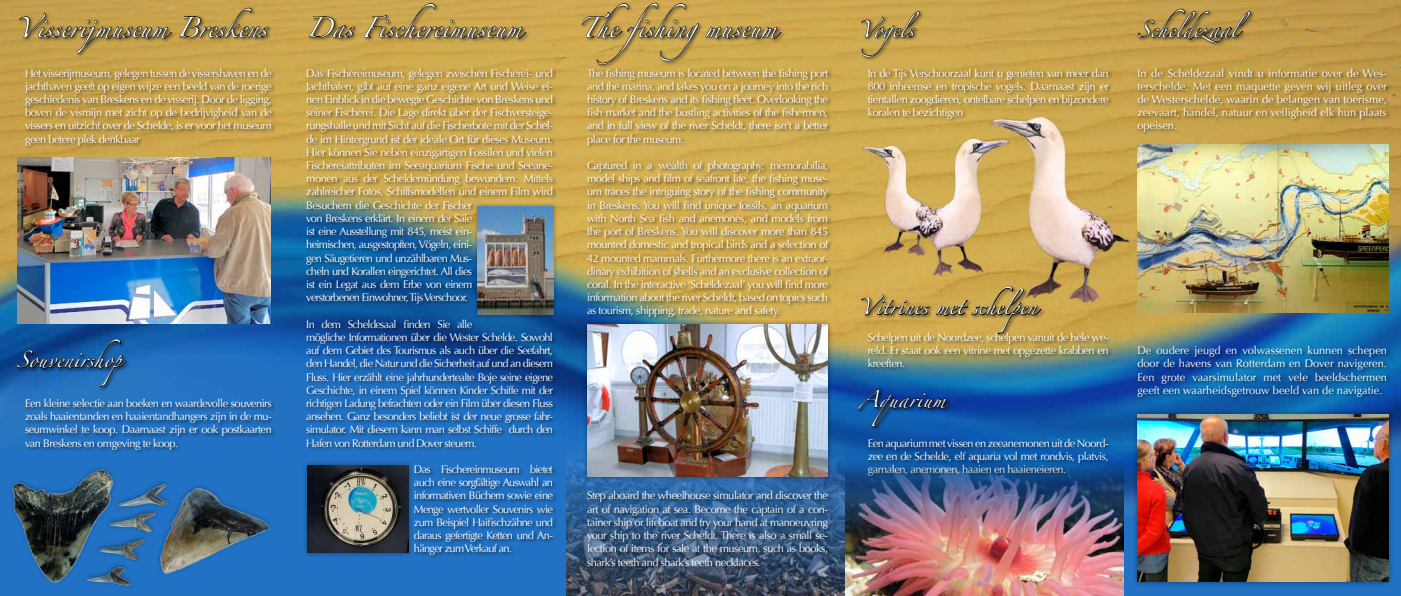
<style>
.page{position:relative;width:1401px;height:596px;background:#fff}
.page>*{position:absolute;margin:0;border:0;box-sizing:border-box;transform-origin:0 0}
.t1{font:18px "Zapfino";color:#fff}
.t2{font:15px "Zapfino";color:#fff}
.t3{font:11px/13.2px "Optima";letter-spacing:-.04em;color:#fff;text-align:justify}
.t4{font:11px/13.2px "Optima";letter-spacing:-.06em;color:#fff}
</style>
<div class="page">
<img style="left:0;top:0;width:1400px;height:595px">
<div style="left:305px;top:2px;width:252px;height:557px;background:#000;opacity:.6"></div>
<svg style="left:308px;top:14px;width:47px;height:25px"></svg>
<svg style="left:364px;top:3px;width:163px;height:37px;background:#a1833e"></svg>
<img style="left:566px;top:441px;width:278px;height:154px">
<div style="left:580px;top:1px;width:252px;height:568px;background:#000;opacity:.6"></div>
<svg style="left:581px;top:2px;width:200px;height:63px;background:#af8f43"></svg>
<div style="left:856px;top:10px;width:257px;height:470px;background:#000;opacity:.6"></div>
<svg style="left:860px;top:10px;width:60px;height:48px;background:#a3853e"></svg>
<svg style="left:860px;top:285px;width:182px;height:49px;background:#af8e42"></svg>
<svg style="left:857px;top:385px;width:93px;height:42px;background:#09448b"></svg>
<div style="left:1136px;top:7px;width:255px;height:393px;background:#000;opacity:.6"></div>
<svg style="left:1137px;top:8px;width:114px;height:35px;background:#8e7337"></svg>
<div style="left:472px;top:201px;width:86px;height:118px;background:#000;opacity:.4"></div>
<img style="left:478px;top:206px;width:75px;height:108px">
<div style="left:302px;top:460px;width:111px;height:97px;background:#000;opacity:.4"></div>
<img style="left:308px;top:465px;width:100px;height:87px">
<div style="left:582px;top:319px;width:251px;height:162px;background:#000;opacity:.4"></div>
<img style="left:587px;top:325px;width:240px;height:151px">
<img style="left:845px;top:461px;width:278px;height:134px">
<div style="left:1132px;top:409px;width:261px;height:177px;background:#000;opacity:.4"></div>
<img style="left:1137px;top:414px;width:251px;height:167px">
<img style="left:859px;top:132px;width:130px;height:144px">
<img style="left:989px;top:115px;width:142px;height:188px">
<img style="left:1137px;top:145px;width:251px;height:167px">
<img style="left:0;top:445px;width:275px;height:150px">
<div style="left:16px;top:6px;width:260px;height:447px;background:#000;opacity:.6"></div>
<svg style="left:18px;top:12px;width:154px;height:43px;background:#a2843c"></svg>
<svg style="left:178px;top:7px;width:91px;height:32px;background:#947938"></svg>
<svg style="left:16px;top:338px;width:111px;height:49px;background:#134d8c"></svg>
<img style="left:17px;top:157px;width:254px;height:166px">
<h1 class="t1" style="left:17px;top:20px;width:252px">Visserijmuseum Breskens</h1>
<p class="t3" style="left:25px;top:66px;width:248px">Het visserijmuseum, gelegen tussen de vissershaven en de jachthaven geeft op eigen wijze een beeld van de roerige geschiedenis van Breskens en de visserij. Door de ligging, boven de vismijn met zicht op de bedrijvigheid van de vissers en uitzicht over de Schelde, is er voor het museum geen betere plek denkbaar</p>
<h2 class="t2" style="left:17px;top:353px;width:124px">Souvenirshop</h2>
<p class="t3" style="left:25px;top:396px;width:248px">Een kleine selectie aan boeken en waardevolle souvenirs zoals haaientanden en haaientandhangers zijn in de mu&shy;seumwinkel te koop. Daarnaast zijn er ook postkaarten van Breskens en omgeving te koop.</p>
<h1 class="t1" style="left:306px;top:20px;width:217px">Das Fischereimuseum</h1>
<p class="t3" style="left:306px;top:66px;width:248px;text-align:left">Das Fischereimuseum, gelegen zwischen Fischerei- und Jachthafen, gibt auf eine ganz eigene Art und Weise ei&shy;nen Einblick in die bewegte Geschichte von Breskens und seiner Fischerei. Die Lage direkt über der Fischversteige&shy;rungshalle und mit Sicht auf die Fischerbote mit der Schel&shy;de im Hintergrund ist der ideale Ort für dieses Museum.<br>Hier können Sie neben einzigartigen Fossilen und vielen Fischereiattributen im Seeaquarium Fische und Seeane&shy;monen aus der Scheldemündung bewundern. Mittels zahlreicher Fotos, Schiffsmodellen und einem Film wird Besuchern die Geschichte der Fischer<br>von Breskens erklärt. In einem der Säle<br>ist eine Ausstellung mit 845, meist ein-<br>heimischen, ausgestopften, Vögeln, eini-<br>gen Säugetieren und unzählbaren Mus-<br>cheln und Korallen eingerichtet. All dies<br>ist ein Legat aus dem Erbe von einem<br>verstorbenen Einwohner, Tijs Verschoor.</p>
<p class="t4" style="left:306px;top:317px;width:248px">In dem Scheldesaal finden Sie alle<br>mögliche Informationen über die Wester Schelde. Sowohl auf dem Gebiet des Tourismus als auch über die Seefahrt, den Handel, die Natur und die Sicherheit auf und an diesem Fluss. Hier erzählt eine jahrhundertealte Boje seine eigene Geschichte, in einem Spiel können Kinder Schiffe mit der richtigen Ladung befrachten oder ein Film über diesen Fluss ansehen. Ganz besonders beliebt ist der neue grosse fahr&shy;simulator. Mit diesem kann man selbst Schiffe durch den Hafen von Rotterdam und Dover steuern.</p>
<p class="t3" style="left:414px;top:462px;width:141px">Das Fischereinmuseum bietet auch eine sorgfältige Auswahl an informativen Büchern sowie eine Menge wertvoller Souvenirs wie zum Beispiel Haifischzähne und daraus gefertigte Ketten und An&shy;hänger zum Verkauf an.</p>
<h1 class="t1" style="left:578px;top:20px;width:200px">The fishingmuseum</h1>
<p class="t3" style="left:587px;top:66px;width:242px">The fishing museum is located between the fishing port and the marina, and takes you on a journey into the rich history of Breskens and its fishing fleet. Overlooking the fish market and the bustling activities of the fishermen, and in full view of the river Scheldt, there isn’t a better place for the museum.</p>
<p class="t3" style="left:587px;top:159px;width:242px">Captured in a wealth of photography, memorabilia, model ships and film of seafront life, the fishing muse&shy;um traces the intriguing story of the fishing community in Breskens. You will find unique fossils, an aquarium with North Sea fish and anemones, and models from the port of Breskens. You will discover more than 845 mounted domestic and tropical birds and a selection of 42 mounted mammals. Furthermore there is an extraor&shy;dinary exhibition of shells and an exclusive collection of coral. In the interactive ‘Scheldezaal’ you will find more information about the river Scheldt, based on topics such as tourism, shipping, trade, nature and safety.</p>
<p class="t3" style="left:587px;top:489px;width:242px">Step aboard the wheelhouse simulator and discover the art of navigation at sea. Become the captain of a con&shy;tainer ship or lifeboat and try your hand at manoeuvring your ship to the river Scheldt. There is also a small se&shy;lection of items for sale at the museum, such as books, shark’s teeth and shark’s teeth necklaces.</p>
<h2 class="t2" style="left:859px;top:23px;width:61px">Voge ls</h2>
<p class="t3" style="left:867px;top:66px;width:242px">In de Tijs Verschoorzaal kunt u genieten van meer dan 800 inheemse en tropische vogels. Daarnaast zijn er tientallen zoogdieren, ontelbare schelpen en bijzondere koralen te bezichtigen</p>
<h2 class="t2" style="left:1137px;top:23px;width:114px">Scheldezaal</h2>
<p class="t3" style="left:1137px;top:66px;width:251px">In de Scheldezaal vindt u informatie over de Wes&shy;terschelde. Met een maquette geven wij uitleg over de Westerschelde, waarin de belangen van toerisme, zeevaart, handel, natuur en veiligheid elk hun plaats opeisen.</p>
<h2 class="t2" style="left:859px;top:300px;width:180px">Vitrines met schelpen</h2>
<p class="t3" style="left:867px;top:330px;width:242px">Schelpen uit de Noordzee, schelpen vanuit de hele we&shy;reld. Er staat ook een vitrine met opgezette krabben en kreeften.</p>
<h2 class="t2" style="left:859px;top:393px;width:88px">Aquarium</h2>
<p class="t3" style="left:867px;top:436px;width:242px">Een aquarium met vissen en zeeanemonen uit de Noord&shy;zee en de Schelde, elf aquaria vol met rondvis, platvis, garnalen, anemonen, haaien en haaieneieren.</p>
<p class="t3" style="left:1137px;top:343px;width:251px">De oudere jeugd en volwassenen kunnen schepen door de havens van Rotterdam en Dover navigeren.<br>Een grote vaarsimulator met vele beeldschermen geeft een waarheidsgetrouw beeld van de navigatie.</p>
</div>
